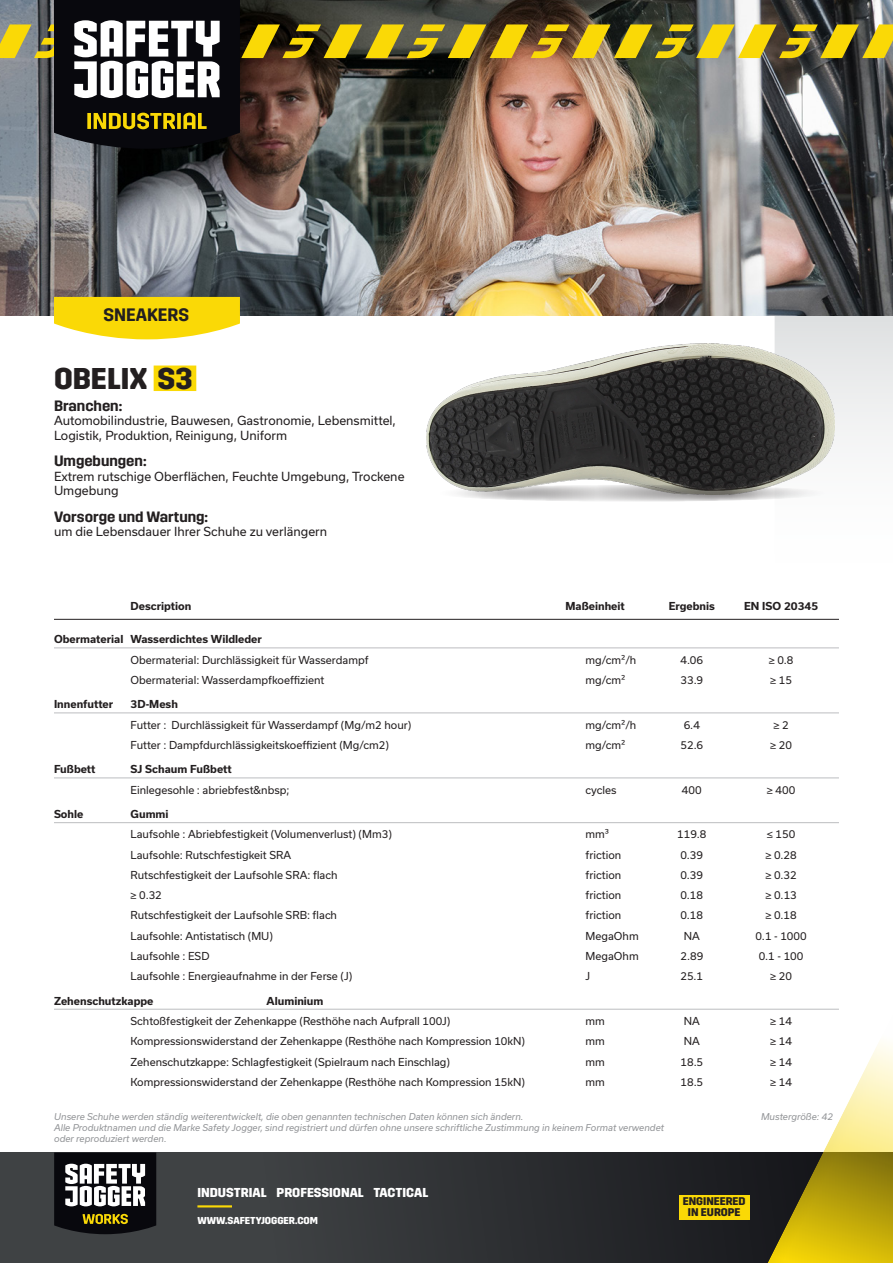
<style>
.page{position:relative;width:893px;height:1263px;background:#fff}
.page>*{position:absolute;margin:0;border:0;box-sizing:border-box;transform-origin:0 0}
.article_name_IND{font:700 30px "Trim";color:#231f20}
.category_tag_IND{font:600 18px "Trim";color:#231f20}
.t1{font:600 15px "Trim";color:#231f20}
.t2{font:700 12.9px "Trim";color:#fff}
.text{font:12px/14.4px "Usual";color:#231f20}
.t3{font:700 11.1px/10.9px "Trim";color:#231f20;text-align:center}
.table_text{font:10.5px "Usual";color:#231f20}
.table_text_highlight{font:700 10.5px "Usual";color:#231f20}
.table_title{font:700 10.5px "Usual";color:#231f20}
.t4{font:700 10.05px "Trim";color:#fff}
.text-2{font:italic 9px/10.8px "Usual";color:#939598}
</style>
<div class="page">
<svg style="left:0;top:1152px;width:761px;height:111px;background:#323436"></svg>
<div style="left:679px;top:1195px;width:70px;height:24px;background:#fad906"></div>
<hr style="left:197px;top:1205px;width:35px;height:2px;background:#fad906">
<svg style="left:775px;top:315px;width:118px;height:463px"></svg>
<svg style="left:54px;top:1152px;width:102px;height:82px"></svg>
<div style="left:761px;top:985px;width:132px;height:278px;background:#231f20;opacity:.05"></div>
<img style="left:0;top:149px;width:893px;height:166px">
<img style="left:0;top:0;width:893px;height:149px">
<div style="left:154px;top:365px;width:42px;height:26px;background:#fad906"></div>
<img style="left:427px;top:344px;width:408px;height:151px">
<svg style="left:432px;top:485px;width:400px;height:17px;background:#c0c0be"></svg>
<svg style="left:54px;top:297px;width:186px;height:42px;background:#fadd22"></svg>
<hr style="left:54px;top:619px;width:785px;height:1px;background:#231f20">
<hr style="left:54px;top:648px;width:785px;height:1px;background:#bcbdc0">
<hr style="left:54px;top:713px;width:785px;height:1px;background:#bcbdc0">
<hr style="left:54px;top:778px;width:785px;height:1px;background:#bcbdc0">
<hr style="left:54px;top:822px;width:785px;height:1px;background:#bcbdc0">
<hr style="left:54px;top:1009px;width:785px;height:1px;background:#bcbdc0">
<p class="category_tag_IND" style="left:103px;top:305px;width:87px">SNEAKERS</p>
<p class="article_name_IND" style="left:54px;top:361px;width:140px">OBELIX S3</p>
<p class="t1" style="left:54px;top:397px;width:70px">Branchen:</p>
<p class="text" style="left:54px;top:414px;width:344px">Automobilindustrie, Bauwesen, Gastronomie, Lebensmittel,<br>Logistik, Produktion, Reinigung, Uniform</p>
<p class="t1" style="left:54px;top:453px;width:94px">Umgebungen:</p>
<p class="text" style="left:54px;top:469px;width:352px">Extrem rutschige Oberflächen, Feuchte Umgebung, Trockene<br>Umgebung</p>
<p class="t1" style="left:54px;top:508px;width:156px">Vorsorge und Wartung:</p>
<p class="text" style="left:54px;top:524px;width:275px">um die Lebensdauer Ihrer Schuhe zu verlängern</p>
<p class="table_title" style="left:131px;top:600px;width:62px">Description</p>
<p class="table_title" style="left:565px;top:600px;width:61px">Maßeinheit</p>
<p class="table_title" style="left:669px;top:600px;width:48px">Ergebnis</p>
<p class="table_title" style="left:744px;top:600px;width:76px">EN ISO 20345</p>
<p class="table_text_highlight" style="left:54px;top:633px;width:209px">Obermaterial Wasserdichtes Wildleder</p>
<p class="table_text" style="left:131px;top:654px;width:240px">Obermaterial: Durchlässigkeit für Wasserdampf</p>
<p class="table_text" style="left:585px;top:654px;width:52px">mg/cm²/h</p>
<p class="table_text" style="left:680px;top:654px;width:24px">4.06</p>
<p class="table_text" style="left:769px;top:654px;width:26px">≥ 0.8</p>
<p class="table_text" style="left:131px;top:674px;width:195px">Obermaterial: Wasserdampfkoeffizient</p>
<p class="table_text" style="left:585px;top:674px;width:41px">mg/cm²</p>
<p class="table_text" style="left:680px;top:674px;width:24px">33.9</p>
<p class="table_text" style="left:770px;top:674px;width:23px">≥ 15</p>
<p class="table_text_highlight" style="left:54px;top:698px;width:61px">Innenfutter</p>
<p class="table_text_highlight" style="left:131px;top:698px;width:49px">3D-Mesh</p>
<p class="table_text" style="left:131px;top:719px;width:282px">Futter : Durchlässigkeit für Wasserdampf (Mg/m2 hour)</p>
<p class="table_text" style="left:585px;top:719px;width:52px">mg/cm²/h</p>
<p class="table_text" style="left:684px;top:719px;width:18px">6.4</p>
<p class="table_text" style="left:773px;top:719px;width:17px">≥ 2</p>
<p class="table_text" style="left:131px;top:739px;width:260px">Futter : Dampfdurchlässigkeitskoeffizient (Mg/cm2)</p>
<p class="table_text" style="left:585px;top:739px;width:41px">mg/cm²</p>
<p class="table_text" style="left:680px;top:739px;width:24px">52.6</p>
<p class="table_text" style="left:770px;top:739px;width:23px">≥ 20</p>
<p class="table_text_highlight" style="left:54px;top:763px;width:43px">Fußbett</p>
<p class="table_text_highlight" style="left:131px;top:763px;width:103px">SJ Schaum Fußbett</p>
<p class="table_text" style="left:131px;top:784px;width:161px">Einlegesohle : abriebfest&amp;nbsp;</p>
<p class="table_text" style="left:585px;top:784px;width:33px">cycles</p>
<p class="table_text" style="left:682px;top:784px;width:21px">400</p>
<p class="table_text" style="left:767px;top:784px;width:30px">≥ 400</p>
<p class="table_text_highlight" style="left:54px;top:808px;width:31px">Sohle</p>
<p class="table_text_highlight" style="left:131px;top:808px;width:40px">Gummi</p>
<p class="table_text" style="left:131px;top:828px;width:263px">Laufsohle : Abriebfestigkeit (Volumenverlust) (Mm3)</p>
<p class="table_text" style="left:585px;top:828px;width:25px">mm³</p>
<p class="table_text" style="left:677px;top:828px;width:31px">119.8</p>
<p class="table_text" style="left:767px;top:828px;width:30px">≤ 150</p>
<p class="table_text" style="left:131px;top:849px;width:162px">Laufsohle: Rutschfestigkeit SRA</p>
<p class="table_text" style="left:585px;top:849px;width:37px">friction</p>
<p class="table_text" style="left:680px;top:849px;width:24px">0.39</p>
<p class="table_text" style="left:765px;top:849px;width:33px">≥ 0.28</p>
<p class="table_text" style="left:131px;top:869px;width:208px">Rutschfestigkeit der Laufsohle SRA: flach</p>
<p class="table_text" style="left:585px;top:869px;width:37px">friction</p>
<p class="table_text" style="left:680px;top:869px;width:24px">0.39</p>
<p class="table_text" style="left:765px;top:869px;width:33px">≥ 0.32</p>
<p class="table_text" style="left:131px;top:889px;width:33px">≥ 0.32</p>
<p class="table_text" style="left:585px;top:889px;width:37px">friction</p>
<p class="table_text" style="left:680px;top:889px;width:24px">0.18</p>
<p class="table_text" style="left:765px;top:889px;width:33px">≥ 0.13</p>
<p class="table_text" style="left:131px;top:909px;width:208px">Rutschfestigkeit der Laufsohle SRB: flach</p>
<p class="table_text" style="left:585px;top:909px;width:37px">friction</p>
<p class="table_text" style="left:680px;top:909px;width:24px">0.18</p>
<p class="table_text" style="left:765px;top:909px;width:33px">≥ 0.18</p>
<p class="table_text" style="left:131px;top:930px;width:144px">Laufsohle: Antistatisch (MU)</p>
<p class="table_text" style="left:585px;top:930px;width:55px">MegaOhm</p>
<p class="table_text" style="left:684px;top:930px;width:18px">NA</p>
<p class="table_text" style="left:756px;top:930px;width:53px">0.1 - 1000</p>
<p class="table_text" style="left:131px;top:950px;width:80px">Laufsohle : ESD</p>
<p class="table_text" style="left:585px;top:950px;width:55px">MegaOhm</p>
<p class="table_text" style="left:680px;top:950px;width:24px">2.89</p>
<p class="table_text" style="left:759px;top:950px;width:46px">0.1 - 100</p>
<p class="table_text" style="left:131px;top:970px;width:223px">Laufsohle : Energieaufnahme in der Ferse (J)</p>
<p class="table_text" style="left:585px;top:970px;width:6px">J</p>
<p class="table_text" style="left:680px;top:970px;width:24px">25.1</p>
<p class="table_text" style="left:770px;top:970px;width:23px">≥ 20</p>
<p class="table_text_highlight" style="left:54px;top:995px;width:101px">Zehenschutzkappe</p>
<p class="table_text_highlight" style="left:267px;top:995px;width:58px">Aluminium</p>
<p class="table_text" style="left:131px;top:1015px;width:321px">Schtoßfestigkeit der Zehenkappe (Resthöhe nach Aufprall 100J)</p>
<p class="table_text" style="left:585px;top:1015px;width:21px">mm</p>
<p class="table_text" style="left:684px;top:1015px;width:18px">NA</p>
<p class="table_text" style="left:770px;top:1015px;width:23px">≥ 14</p>
<p class="table_text" style="left:131px;top:1035px;width:396px">Kompressionswiderstand der Zehenkappe (Resthöhe nach Kompression 10kN)</p>
<p class="table_text" style="left:585px;top:1035px;width:21px">mm</p>
<p class="table_text" style="left:684px;top:1035px;width:18px">NA</p>
<p class="table_text" style="left:770px;top:1035px;width:23px">≥ 14</p>
<p class="table_text" style="left:131px;top:1055px;width:321px">Zehenschutzkappe: Schlagfestigkeit (Spielraum nach Einschlag)</p>
<p class="table_text" style="left:585px;top:1055px;width:21px">mm</p>
<p class="table_text" style="left:680px;top:1055px;width:24px">18.5</p>
<p class="table_text" style="left:770px;top:1055px;width:23px">≥ 14</p>
<p class="table_text" style="left:131px;top:1076px;width:396px">Kompressionswiderstand der Zehenkappe (Resthöhe nach Kompression 15kN)</p>
<p class="table_text" style="left:585px;top:1076px;width:21px">mm</p>
<p class="table_text" style="left:680px;top:1076px;width:24px">18.5</p>
<p class="table_text" style="left:770px;top:1076px;width:23px">≥ 14</p>
<p class="text-2" style="left:54px;top:1111px;width:611px">Unsere Schuhe werden ständig weiterentwickelt, die oben genannten technischen Daten können sich ändern.<br>Alle Produktnamen und die Marke Safety Jogger, sind registriert und dürfen ohne unsere schriftliche Zustimmung in keinem Format verwendet oder reproduziert werden.</p>
<p class="t2" style="left:197px;top:1185px;width:232px">INDUSTRIAL PROFESSIONAL TACTICAL</p>
<p class="t4" style="left:197px;top:1214px;width:122px">WWW.SAFETYJOGGER.COM</p>
<p class="text-2" style="left:761px;top:1111px;width:73px">Mustergröße: 42</p>
<p class="t3" style="left:683px;top:1196px;width:64px">ENGINEERED<br>IN EUROPE</p>
</div>
